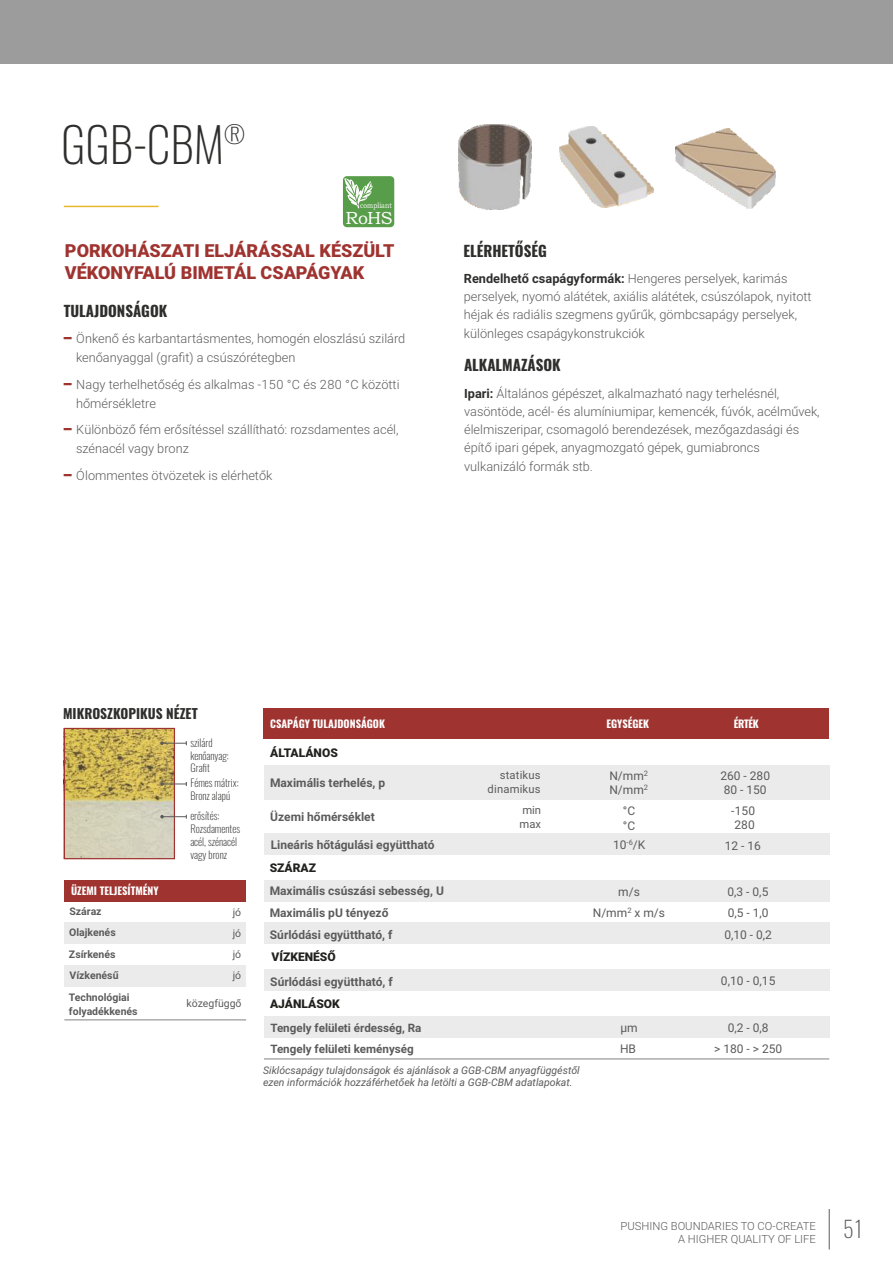
<style>
.page{position:relative;width:893px;height:1263px;background:#fff}
.page>*{position:absolute;margin:0;border:0;box-sizing:border-box;transform-origin:0 0}
.t1{font:200 48px "Oswald";color:#2e2e2d}
.t2{font:200 24px "Oswald";color:#2e2e2d}
.t3{font:200 22.5px "Oswald";color:#5c5b5b}
.t4{font:900 18px/21.6px "Roboto";color:#9f3330}
.t5{font:17.7px "Bookman Old Style";color:#fefefe}
.t6{font:700 15px "Oswald";color:#2e2e2d}
.t7{font:700 13.5px "Oswald";color:#2e2e2d}
.t8{font:300 12.75px/18.1px "Roboto";color:#5c5b5b}
.t9{font:700 12px/21.8px "Roboto";color:#5c5b5b}
.t10{font:12px/14.4px "Roboto";color:#5c5b5b}
.t11{font:900 12px "Roboto";color:#21211d}
.t12{font:700 11.7px "Roboto";color:#5c5b5b}
.t13{font:300 11.25px/13.5px "Roboto";color:#5c5b5b;text-align:right}
.t14{font:11.25px/13.5px "Roboto";letter-spacing:.015em;color:#5c5b5b;text-align:right}
.t15{font:italic 10.5px/12.6px "Roboto";color:#5c5b5b}
.t16{font:200 10.5px/12.9px "Oswald";color:#2e2e2d}
.t17{font:700 10.5px/21.3px "Roboto";color:#5c5b5b}
.t18{font:700 10.5px "Oswald";color:#fefefe}
.t19{font:10.5px/21.3px "Roboto";color:#5c5b5b;text-align:justify}
.t20{font:7.65px "Bookman Old Style";color:#fefefe;scale:.84 1}
.t21{font:7.5px "Roboto";color:#5c5b5b}
.s1{font-weight:700;color:#2e2e2d}
</style>
<div class="page">
<hr style="left:829px;top:1209px;width:1px;height:40px;background:#5c5b5b">
<div style="left:0;top:0;width:893px;height:64px;background:#9c9c9c"></div>
<div style="left:264px;top:880px;width:565px;height:21px;background:#ebebeb"></div>
<div style="left:264px;top:765px;width:565px;height:34px;background:#ebebeb"></div>
<div style="left:264px;top:923px;width:565px;height:21px;background:#ebebeb"></div>
<div style="left:264px;top:1016px;width:565px;height:22px;background:#ebebeb"></div>
<hr style="left:264px;top:1058px;width:565px;height:1px;background:#9c9c9c">
<div style="left:264px;top:833px;width:565px;height:22px;background:#ebebeb"></div>
<div style="left:264px;top:970px;width:565px;height:21px;background:#ebebeb"></div>
<img style="left:66px;top:730px;width:107px;height:127px">
<div style="left:64px;top:728px;width:111px;height:131px;border:1px solid #9f3330"></div>
<div style="left:64px;top:965px;width:182px;height:21px;background:#ebebeb"></div>
<div style="left:64px;top:922px;width:182px;height:22px;background:#ebebeb"></div>
<div style="left:64px;top:880px;width:182px;height:21px;background:#9f3330"></div>
<hr style="left:64px;top:1019px;width:182px;height:1px;background:#9c9c9c">
<hr style="left:64px;top:206px;width:95px;height:1px;background:#e9b72c">
<svg style="left:160px;top:815px;width:27px;height:4px"></svg>
<svg style="left:160px;top:782px;width:27px;height:4px"></svg>
<svg style="left:160px;top:741px;width:27px;height:4px"></svg>
<div style="left:343px;top:176px;width:51px;height:51px;background:#589d49;border-radius:4px"></div>
<svg style="left:343px;top:178px;width:29px;height:30px"></svg>
<img style="left:559px;top:127px;width:95px;height:80px">
<img style="left:459px;top:125px;width:72px;height:84px">
<img style="left:676px;top:128px;width:99px;height:81px">
<div style="left:263px;top:708px;width:566px;height:31px;background:#9f3330"></div>
<h1 class="t1" style="left:61px;top:111px;width:165px">GGB-CBM</h1>
<h2 class="t2" style="left:224px;top:118px;width:22px">®</h2>
<p class="t20" style="left:360px;top:203px;width:39px">compliant</p>
<h3 class="t5" style="left:345px;top:211px;width:49px">RoHS</h3>
<h3 class="t4" style="left:65px;top:242px;width:331px">PORKOHÁSZATI ELJÁRÁSSAL KÉSZÜLT<br>VÉKONYFALÚ BIMETÁL CSAPÁGYAK</h3>
<p class="t6" style="left:64px;top:300px;width:105px">TULAJDONSÁGOK</p>
<p class="t8" style="left:76px;top:330px;width:331px;line-height:19px;text-indent:-12px"><sup>_</sup> Önkenő és karbantartásmentes, homogén eloszlású szilárd kenőanyaggal (grafit) a csúszórétegben</p>
<p class="t8" style="left:76px;top:376px;width:325px;line-height:19px;text-indent:-12px"><sup>_</sup> Nagy terhelhetőség és alkalmas -150 °C és 280 °C közötti hőmérsékletre</p>
<p class="t8" style="left:76px;top:421px;width:324px;line-height:19px;text-indent:-12px"><sup>_</sup> Különböző fém erősítéssel szállítható: rozsdamentes acél, szénacél vagy bronz</p>
<p class="t8" style="left:64px;top:467px;width:210px"><sup>_</sup> Ólommentes ötvözetek is elérhetők</p>
<p class="t6" style="left:463px;top:240px;width:85px">ELÉRHETŐSÉG</p>
<p class="t8" style="left:464px;top:271px;width:349px"><span class="s1">Rendelhető csapágyformák:</span> Hengeres perselyek, karimás perselyek, nyomó alátétek, axiális alátétek, csúszólapok, nyitott héjak és radiális szegmens gyűrűk, gömbcsapágy perselyek, különleges csapágykonstrukciók</p>
<p class="t6" style="left:464px;top:354px;width:98px">ALKALMAZÁSOK</p>
<p class="t8" style="left:464px;top:385px;width:357px"><span class="s1">Ipari:</span> Általános gépészet, alkalmazható nagy terhelésnél, vasöntöde, acél- és alumíniumipar, kemencék, fúvók, acélművek, élelmiszeripar, csomagoló berendezések, mezőgazdasági és építő ipari gépek, anyagmozgató gépek, gumiabroncs vulkanizáló formák stb.</p>
<p class="t7" style="left:63px;top:704px;width:136px">MIKROSZKOPIKUS NÉZET</p>
<p class="t16" style="left:190px;top:736px;width:40px">szilárd kenőanyag:<br>Grafit</p>
<p class="t16" style="left:190px;top:809px;width:51px">erősítés:<br>Rozsdamentes acél, szénacél vagy bronz</p>
<p class="t16" style="left:190px;top:777px;width:50px">Fémes mátrix:<br>Bronz alapú</p>
<p class="t18" style="left:71px;top:883px;width:89px">ÜZEMI TELJESÍTMÉNY</p>
<p class="t17" style="left:69px;top:900px;width:34px">Száraz</p>
<p class="t19" style="left:233px;top:902px;width:10px">jó</p>
<p class="t17" style="left:69px;top:922px;width:51px">Olajkenés<br>Zsírkenés<br>Vízkenésű</p>
<p class="t19" style="left:233px;top:923px;width:10px">jó jó jó</p>
<p class="t17" style="left:69px;top:990px;width:70px;line-height:13.8px">Technológiai folyadékkenés</p>
<p class="t19" style="left:187px;top:994px;width:57px">közegfüggő</p>
<p class="t18" style="left:270px;top:716px;width:116px">CSAPÁGY TULAJDONSÁGOK</p>
<p class="t18" style="left:606px;top:716px;width:44px">EGYSÉGEK</p>
<p class="t18" style="left:734px;top:716px;width:27px">ÉRTÉK</p>
<p class="t11" style="left:270px;top:748px;width:69px">ÁLTALÁNOS</p>
<p class="t9" style="left:270px;top:771px;width:117px">Maximális terhelés, p</p>
<p class="t9" style="left:270px;top:805px;width:106px">Üzemi hőmérséklet</p>
<p class="t9" style="left:271px;top:833px;width:165px">Lineáris hőtágulási együttható</p>
<p class="t11" style="left:270px;top:863px;width:48px">SZÁRAZ</p>
<p class="t9" style="left:270px;top:880px;width:176px">Maximális csúszási sebesség, U<br>Maximális pU tényező<br>Súrlódási együttható, f</p>
<p class="t11" style="left:272px;top:952px;width:66px">VÍZKENÉSŐ</p>
<p class="t9" style="left:270px;top:970px;width:124px">Súrlódási együttható, f</p>
<p class="t14" style="left:488px;top:770px;width:54px">statikus dinamikus</p>
<p class="t14" style="left:520px;top:805px;width:23px;text-align:left">min max</p>
<p class="t10" style="left:609px;top:769px;width:40px">N/mm<sup>2<br></sup>N/mm<sup>2</sup></p>
<p class="t10" style="left:720px;top:769px;width:51px">260 - 280<br>80 - 150</p>
<p class="t10" style="left:623px;top:805px;width:14px">°C °C</p>
<p class="t10" style="left:731px;top:805px;width:25px">-150<br>280</p>
<p class="t21" style="left:627px;top:839px;width:8px">-6</p>
<p class="t10" style="left:613px;top:838px;width:34px">10 /K</p>
<p class="t10" style="left:725px;top:839px;width:38px">12 - 16</p>
<p class="t10" style="left:618px;top:886px;width:23px">m/s</p>
<p class="t10" style="left:727px;top:886px;width:42px">0,3 - 0,5</p>
<p class="t10" style="left:593px;top:907px;width:74px">N/mm<sup>2</sup> x m/s</p>
<p class="t10" style="left:724px;top:903px;width:49px;line-height:21.6px">0,5 - 1,0<br>0,10 - 0,2</p>
<p class="t10" style="left:721px;top:975px;width:56px">0,10 - 0,15</p>
<p class="t11" style="left:270px;top:999px;width:71px">AJÁNLÁSOK</p>
<p class="t12" style="left:270px;top:1020px;width:153px">Tengely felületi érdesség, Ra</p>
<p class="t10" style="left:620px;top:1022px;width:19px">μm</p>
<p class="t12" style="left:270px;top:1040px;width:145px">Tengely felületi keménység</p>
<p class="t10" style="left:620px;top:1043px;width:18px">HB</p>
<p class="t15" style="left:263px;top:1065px;width:318px">Siklócsapágy tulajdonságok és ajánlások a GGB-CBM anyagfüggéstől ezen információk hozzáférhetőek ha letölti a GGB-CBM adatlapokat.</p>
<p class="t10" style="left:714px;top:1018px;width:70px;line-height:20.9px;text-align:center">0,2 - 0,8<br>&gt; 180 - &gt; 250</p>
<p class="t13" style="left:620px;top:1220px;width:197px">PUSHING BOUNDARIES TO CO-CREATE<br>A HIGHER QUALITY OF LIFE</p>
<h3 class="t3" style="left:843px;top:1213px;width:22px">51</h3>
</div>
